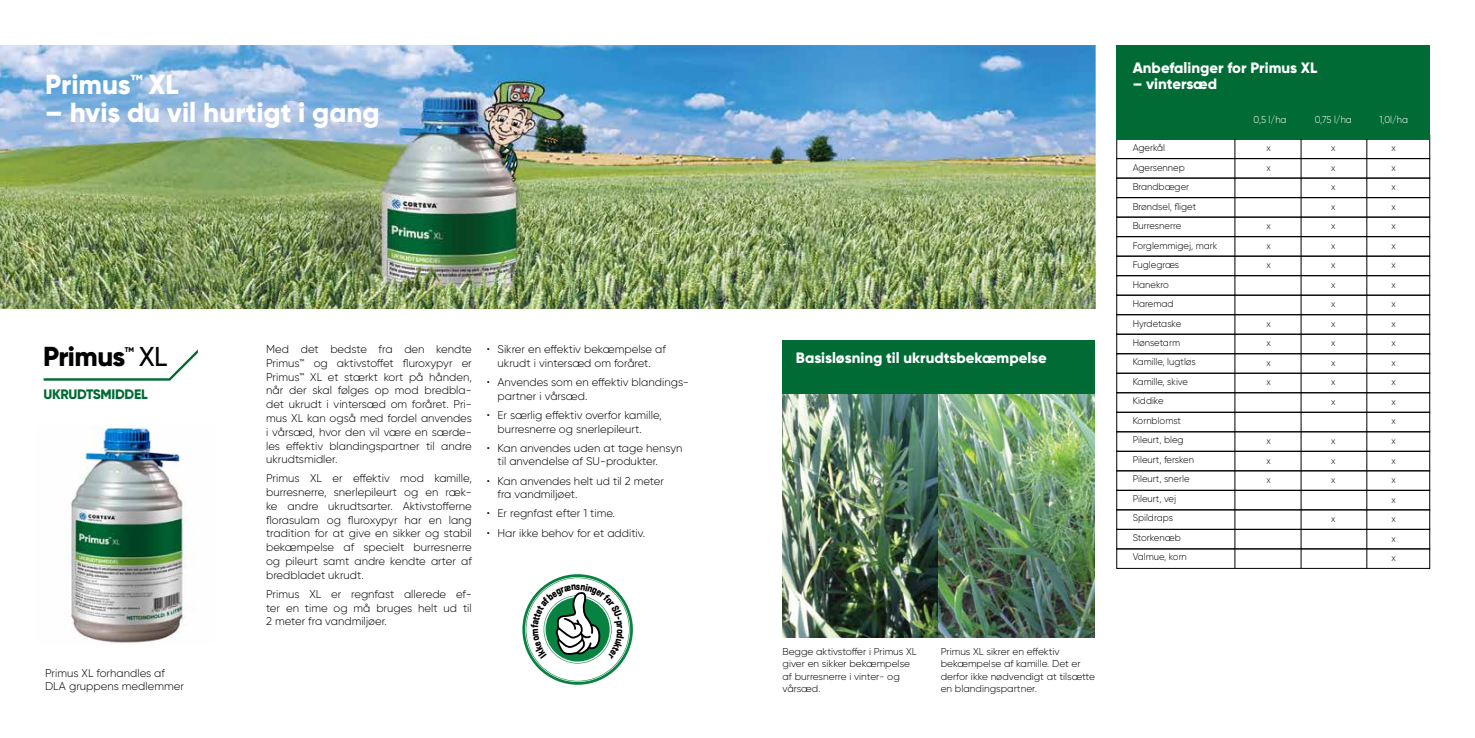
<style>
.page{position:relative;width:1475px;height:738px;background:#fff}
.page>*{position:absolute;margin:0;border:0;box-sizing:border-box;transform-origin:0 0}
.t1{font:800 27.5px "Gilroy";color:#fff}
.t2{font:800 27.38px "Gilroy";letter-spacing:-.02em;color:#000}
.t3{font:500 27.25px "Gilroy";color:#000}
.t4{font:800 15px "Gilroy";color:#fff}
.t5{font:800 13.75px "Gilroy";letter-spacing:-.02em;color:#006b35}
.t6{font:300 11.25px/13.8px "Gilroy";color:#000}
.t7{font:300 10px/12.5px "Gilroy";color:#000}
.t8{font:300 10px "Gilroy";color:#fff;scale:.92 1}
.t9{font:300 9.62px/19.5px "Gilroy";color:#000}
.t10{font:300 9.38px/19.5px "Gilroy";color:#000;text-align:justify;scale:.92 1}
.t11{font:800 6.88px "Gilroy";color:#000}
</style>
<div class="page">
<img style="left:0;top:45px;width:1095px;height:264px">
<svg style="left:44px;top:349px;width:154px;height:31px"></svg>
<div style="left:1115px;top:45px;width:314px;height:94px;background:#006b35"></div>
<div style="left:1116px;top:528px;width:313px;height:20px;border:1px solid #000"></div>
<div style="left:1116px;top:489px;width:313px;height:20px;border:1px solid #000"></div>
<div style="left:1116px;top:450px;width:313px;height:20px;border:1px solid #000"></div>
<div style="left:1116px;top:411px;width:313px;height:20px;border:1px solid #000"></div>
<div style="left:1116px;top:373px;width:313px;height:19px;border:1px solid #000"></div>
<div style="left:1116px;top:334px;width:313px;height:20px;border:1px solid #000"></div>
<div style="left:1116px;top:295px;width:313px;height:20px;border:1px solid #000"></div>
<div style="left:1116px;top:256px;width:313px;height:20px;border:1px solid #000"></div>
<div style="left:1116px;top:217px;width:313px;height:20px;border:1px solid #000"></div>
<div style="left:1116px;top:178px;width:313px;height:20px;border:1px solid #000"></div>
<div style="left:1116px;top:548px;width:313px;height:20px;border:1px solid #000"></div>
<div style="left:1116px;top:509px;width:313px;height:20px;border:1px solid #000"></div>
<div style="left:1116px;top:470px;width:313px;height:20px;border:1px solid #000"></div>
<div style="left:1116px;top:431px;width:313px;height:20px;border:1px solid #000"></div>
<div style="left:1116px;top:392px;width:313px;height:20px;border:1px solid #000"></div>
<div style="left:1116px;top:353px;width:313px;height:20px;border:1px solid #000"></div>
<div style="left:1116px;top:314px;width:313px;height:20px;border:1px solid #000"></div>
<div style="left:1116px;top:275px;width:313px;height:20px;border:1px solid #000"></div>
<div style="left:1116px;top:236px;width:313px;height:20px;border:1px solid #000"></div>
<div style="left:1116px;top:197px;width:313px;height:20px;border:1px solid #000"></div>
<div style="left:1116px;top:158px;width:313px;height:20px;border:1px solid #000"></div>
<hr style="left:1366px;top:139px;width:1px;height:429px;background:#000">
<hr style="left:1300px;top:139px;width:1px;height:429px;background:#000">
<hr style="left:1234px;top:139px;width:1px;height:429px;background:#000">
<img style="left:782px;top:393px;width:312px;height:244px">
<div style="left:782px;top:340px;width:312px;height:53px;background:#006b35"></div>
<img style="left:64px;top:425px;width:127px;height:218px">
<svg style="left:522px;top:574px;width:110px;height:110px"></svg>
<h1 class="t1" style="left:45px;top:67px;width:135px">Primus™ XL</h1>
<h1 class="t1" style="left:45px;top:95px;width:336px">– hvis du vil hurtigt i gang</h1>
<h2 class="t2" style="left:43px;top:339px;width:84px">Primus</h2>
<p class="t11" style="left:125px;top:345px;width:11px">TM</p>
<h3 class="t3" style="left:139px;top:339px;width:30px">XL</h3>
<p class="t5" style="left:44px;top:385px;width:106px">UKRUDTSMIDDEL</p>
<p class="t6" style="left:45px;top:665px;width:140px">Primus XL forhandles af<br>DLA gruppens medlemmer</p>
<p class="t6" style="left:266px;top:342px;width:207px;text-align:justify">Med det bedste fra den kendte Primus™ og aktivstoffet fluroxypyr er Primus™ XL et stærkt kort på hånden, når der skal følges op mod bredbla&shy;det ukrudt i vintersæd om foråret. Pri&shy;mus XL kan også med fordel anvendes i vårsæd, hvor den vil være en særde&shy;les effektiv blandingspartner til andre ukrudtsmidler.</p>
<p class="t6" style="left:266px;top:471px;width:207px;text-align:justify">Primus XL er effektiv mod kamille, burresnerre, snerlepileurt og en ræk&shy;ke andre ukrudtsarter. Aktivstofferne florasulam og fluroxypyr har en lang tradition for at give en sikker og stabil bekæmpelse af specielt burresnerre og pileurt samt andre kendte arter af bredbladet ukrudt.</p>
<p class="t6" style="left:266px;top:586px;width:207px;text-align:justify">Primus XL er regnfast allerede ef&shy;ter en time og må bruges helt ud til 2 meter fra vandmiljøer.</p>
<p class="t6" style="left:487px;top:342px;width:181px;text-align:center">• Sikrer en effektiv bekæmpelse af ukrudt i vintersæd om foråret.</p>
<p class="t6" style="left:497px;top:375px;width:193px;text-indent:-11px">• Anvendes som en effektiv blandings&shy;partner i vårsæd.</p>
<p class="t6" style="left:497px;top:407px;width:166px;text-indent:-11px">• Er særlig effektiv overfor kamille, burresnerre og snerlepileurt.</p>
<p class="t6" style="left:497px;top:440px;width:186px;text-indent:-11px">• Kan anvendes uden at tage hensyn til anvendelse af SU-produkter.</p>
<p class="t6" style="left:497px;top:473px;width:168px;text-indent:-11px">• Kan anvendes helt ud til 2 meter fra vandmiljøet.</p>
<p class="t6" style="left:487px;top:506px;width:130px">• Er regnfast efter 1 time.</p>
<p class="t6" style="left:487px;top:525px;width:160px">• Har ikke behov for et additiv.</p>
<h3 class="t4" style="left:795px;top:348px;width:252px">Basisløsning til ukrudtsbekæmpelse</h3>
<p class="t7" style="left:782px;top:644px;width:136px">Begge aktivstoffer i Primus XL giver en sikker bekæmpelse af burresnerre i vinter- og vårsæd.</p>
<p class="t7" style="left:940px;top:644px;width:156px">Primus XL sikrer en effektiv bekæmpelse af kamille. Det er derfor ikke nødvendigt at tilsætte en blandingspartner.</p>
<h3 class="t4" style="left:1132px;top:58px;width:186px">Anbefalinger for Primus XL</h3>
<h3 class="t4" style="left:1132px;top:74px;width:86px">– vintersæd</h3>
<p class="t9" style="left:1132px;top:138px;width:86px">Agerkål<br>Agersennep<br>Brandbæger<br>Brøndsel, fliget<br>Burresnerre<br>Forglemmigej, mark<br>Fuglegræs<br>Hanekro<br>Haremad<br>Hyrdetaske<br>Hønsetarm<br>Kamille, lugtløs<br>Kamille, skive<br>Kiddike<br>Kornblomst<br>Pileurt, bleg<br>Pileurt, fersken<br>Pileurt, snerle<br>Pileurt, vej<br>Spildraps<br>Storkenæb<br>Valmue, korn</p>
<p class="t8" style="left:1253px;top:114px;width:37px">0,5 l/ha</p>
<p class="t10" style="left:1266px;top:138px;width:6px">x x</p>
<p class="t10" style="left:1266px;top:216px;width:6px">x x x</p>
<p class="t10" style="left:1266px;top:313px;width:6px">x x x x</p>
<p class="t10" style="left:1266px;top:430px;width:6px">x x x</p>
<p class="t8" style="left:1314px;top:114px;width:42px">0,75 l/ha</p>
<p class="t10" style="left:1330px;top:138px;width:6px">x x x x x x x x x x x x x x</p>
<p class="t10" style="left:1330px;top:430px;width:6px">x x x</p>
<p class="t10" style="left:1330px;top:508px;width:6px">x</p>
<p class="t8" style="left:1379px;top:114px;width:33px">1,0l/ha</p>
<p class="t10" style="left:1391px;top:138px;width:6px">x x x x x x x x x x x x x x x x x x x x x x</p>
</div>
